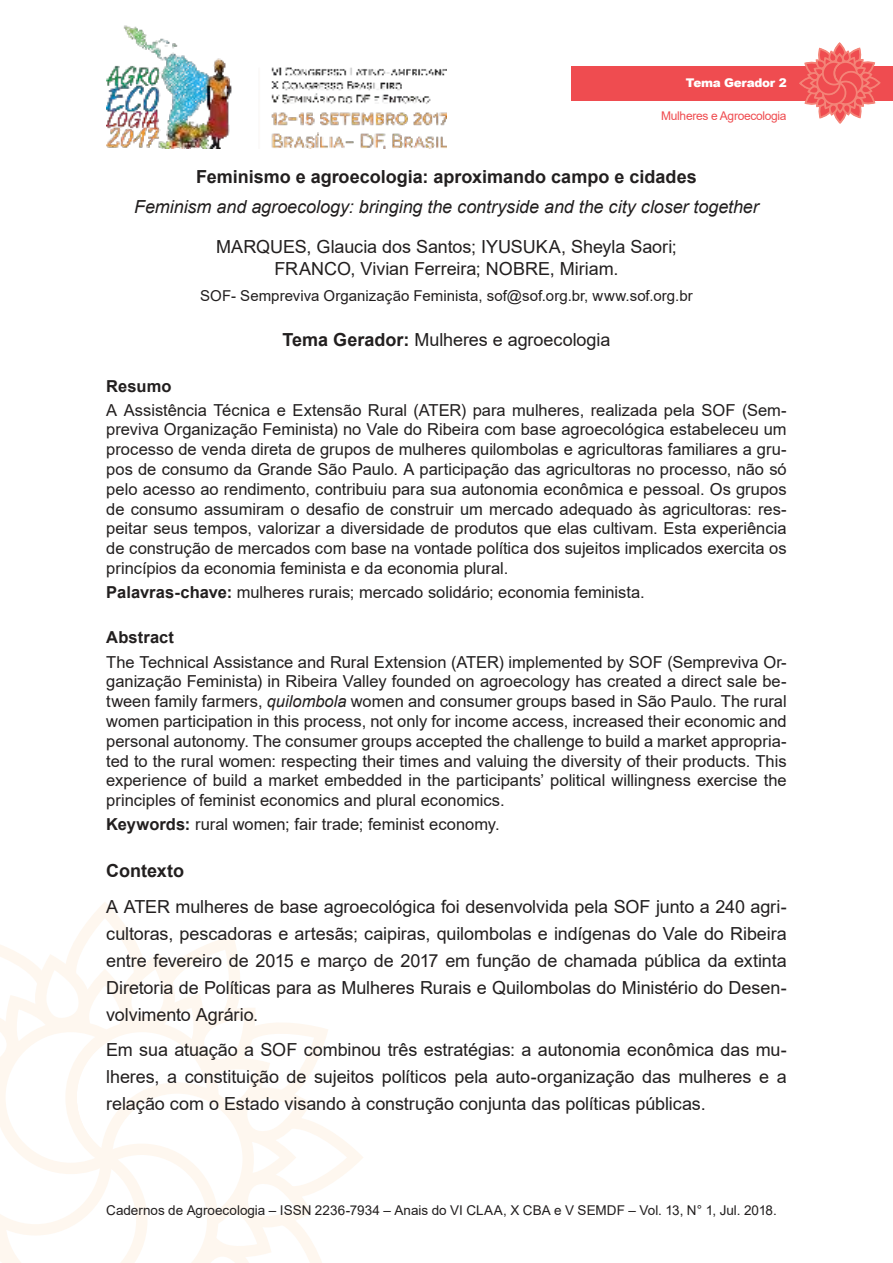
<style>
.page{position:relative;width:893px;height:1263px;background:#fff}
.page>*{position:absolute;margin:0;border:0;box-sizing:border-box;transform-origin:0 0}
.t1{font:18px/27px "Arial";letter-spacing:-.005em;color:#221f1f;text-align:justify}
.t2{font:italic 18px "Arial";letter-spacing:-.005em;color:#221f1f}
.t3{font:700 18px "Arial";color:#221f1f}
.t4{font:16.5px/19.8px "Arial";color:#221f1f;text-align:justify}
.t5{font:700 16.5px "Arial";letter-spacing:.005em;color:#221f1f}
.t6{font:15px "Arial";letter-spacing:.005em;color:#221f1f}
.t7{font:13.5px "Arial";color:#221f1f}
.t8{font:12px "Arial";letter-spacing:-.025em;color:#ef4c50}
.t9{font:900 12px "Arial";letter-spacing:-.025em;color:#fff}
.s1{font-weight:700}
.s2{font-style:italic}
</style>
<div class="page">
<img style="left:106px;top:25px;width:340px;height:124px">
<svg style="left:0;top:910px;width:363px;height:353px"></svg>
<div style="left:571px;top:66px;width:322px;height:34px;background:#ef4c50"></div>
<svg style="left:798px;top:43px;width:83px;height:81px"></svg>
<p class="t9" style="left:686px;top:76px;width:102px">Tema Gerador 2</p>
<p class="t8" style="left:661px;top:112px;width:127px">Mulheres e Agroecologia</p>
<p class="t3" style="left:196px;top:169px;width:502px">Feminismo e agroecologia: aproximando campo e cidades</p>
<p class="t2" style="left:134px;top:200px;width:626px">Feminism and agroecology: bringing the contryside and the city closer together</p>
<p class="t1" style="left:216px;top:237px;width:462px;line-height:21.6px;text-align:center">MARQUES, Glaucia dos Santos; IYUSUKA, Sheyla Saori;<br>FRANCO, Vivian Ferreira; NOBRE, Miriam.</p>
<p class="t6" style="left:200px;top:290px;width:494px">SOF- Sempreviva Organização Feminista, sof@sof.org.br, www.sof.org.br</p>
<p class="t1" style="left:283px;top:328px;width:329px"><span class="s1">Tema Gerador:</span> Mulheres e agroecologia</p>
<p class="t5" style="left:106px;top:379px;width:67px">Resumo</p>
<p class="t4" style="left:106px;top:401px;width:682px">A Assistência Técnica e Extensão Rural (ATER) para mulheres, realizada pela SOF (Sem&shy;previva Organização Feminista) no Vale do Ribeira com base agroecológica estabeleceu um processo de venda direta de grupos de mulheres quilombolas e agricultoras familiares a gru&shy;pos de consumo da Grande São Paulo. A participação das agricultoras no processo, não só pelo acesso ao rendimento, contribuiu para sua autonomia econômica e pessoal. Os grupos de consumo assumiram o desafio de construir um mercado adequado às agricultoras: res&shy;peitar seus tempos, valorizar a diversidade de produtos que elas cultivam. Esta experiência de construção de mercados com base na vontade política dos sujeitos implicados exercita os princípios da economia feminista e da economia plural.</p>
<p class="t4" style="left:106px;top:584px;width:540px"><span class="s1">Palavras-chave:</span> mulheres rurais; mercado solidário; economia feminista.</p>
<p class="t5" style="left:106px;top:631px;width:69px">Abstract</p>
<p class="t4" style="left:106px;top:653px;width:682px">The Technical Assistance and Rural Extension (ATER) implemented by SOF (Sempreviva Or&shy;ganização Feminista) in Ribeira Valley founded on agroecology has created a direct sale be&shy;tween family farmers, <span class="s2">quilombola</span> women and consumer groups based in São Paulo. The rural women participation in this process, not only for income access, increased their economic and personal autonomy. The consumer groups accepted the challenge to build a market appropria&shy;ted to the rural women: respecting their times and valuing the diversity of their products. This experience of build a market embedded in the participants’ political willingness exercise the principles of feminist economics and plural economics.</p>
<p class="t4" style="left:106px;top:816px;width:395px"><span class="s1">Keywords:</span> rural women; fair trade; feminist economy.</p>
<p class="t3" style="left:106px;top:863px;width:79px">Contexto</p>
<p class="t1" style="left:106px;top:895px;width:682px">A ATER mulheres de base agroecológica foi desenvolvida pela SOF junto a 240 agri&shy;cultoras, pescadoras e artesãs; caipiras, quilombolas e indígenas do Vale do Ribeira entre fevereiro de 2015 e março de 2017 em função de chamada pública da extinta Diretoria de Políticas para as Mulheres Rurais e Quilombolas do Ministério do Desen&shy;volvimento Agrário.</p>
<p class="t1" style="left:106px;top:1038px;width:682px">Em sua atuação a SOF combinou três estratégias: a autonomia econômica das mu&shy;lheres, a constituição de sujeitos políticos pela auto-organização das mulheres e a relação com o Estado visando à construção conjunta das políticas públicas.</p>
<p class="t7" style="left:106px;top:1205px;width:672px">Cadernos de Agroecologia – ISSN 2236-7934 – Anais do VI CLAA, X CBA e V SEMDF – Vol. 13, N° 1, Jul. 2018.</p>
</div>
